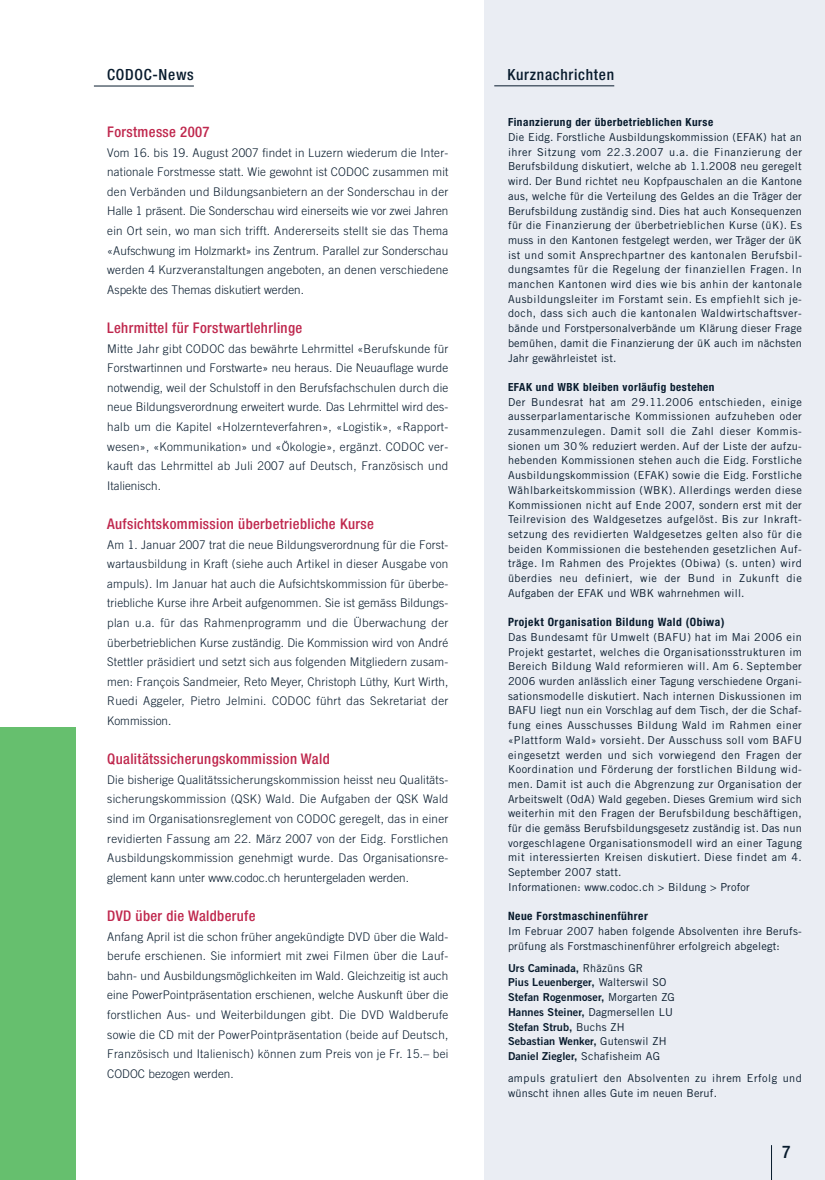
<style>
.page{position:relative;width:825px;height:1180px;background:#fff}
.page>*{position:absolute;margin:0;border:0;box-sizing:border-box;transform-origin:0 0}
.t1{font:500 condensed 17.5px "Helvetica Neue";color:#081b2d}
.t2{font:500 condensed 15.4px "Helvetica Neue";letter-spacing:.05em;color:#081b2d}
.t3{font:500 condensed 14.7px "Helvetica Neue";letter-spacing:.025em;color:#bf274d}
.t4{font:300 11.9px/19.6px "Trade Gothic";letter-spacing:.015em;color:#081b2d;text-align:justify}
.t5{font:700 condensed 11.55px "Helvetica Neue";letter-spacing:.05em;color:#081b2d}
.t6{font:700 condensed 11.2px "Helvetica Neue";letter-spacing:.05em;color:#081b2d}
.t7{font:10.85px/14.7px "Trade Gothic";letter-spacing:.035em;color:#081b2d}
.t8{font:10.85px/14.7px "Trade Gothic Bold Two";letter-spacing:.005em;color:#081b2d}
.s1{font-family:"Trade Gothic"}
</style>
<div class="page">
<div style="left:484px;top:1px;width:340px;height:1179px;background:#eaedf3"></div>
<hr style="left:94px;top:86px;width:100px;height:1px;background:#081b2d">
<hr style="left:770px;top:1145px;width:1px;height:35px;background:#081b2d">
<hr style="left:494px;top:85px;width:120px;height:1px;background:#081b2d">
<div style="left:0;top:727px;width:76px;height:453px;background:#66bf6e"></div>
<h2 class="t2" style="left:107px;top:69px;width:88px">CODOC-News</h2>
<h3 class="t3" style="left:107px;top:126px;width:104px">Forstmesse 2007</h3>
<p class="t4" style="left:107px;top:144px;width:342px">Vom 16. bis 19. August 2007 findet in Luzern wiederum die Inter&shy;nationale Forstmesse statt. Wie gewohnt ist CODOC zusammen mit den Verbänden und Bildungsanbietern an der Sonderschau in der Halle 1 präsent. Die Sonderschau wird einerseits wie vor zwei Jahren ein Ort sein, wo man sich trifft. Andererseits stellt sie das Thema «Aufschwung im Holzmarkt» ins Zentrum. Parallel zur Sonderschau werden 4 Kurzveranstaltungen angeboten, an denen verschiedene Aspekte des Themas diskutiert werden.</p>
<h3 class="t3" style="left:107px;top:322px;width:196px">Lehrmittel für Forstwartlehrlinge</h3>
<p class="t4" style="left:107px;top:340px;width:342px">Mitte Jahr gibt CODOC das bewährte Lehrmittel «Berufskunde für Forstwartinnen und Forstwarte» neu heraus. Die Neuauflage wurde notwendig, weil der Schulstoff in den Berufsfachschulen durch die neue Bildungsverordnung erweitert wurde. Das Lehrmittel wird des&shy;halb um die Kapitel «Holzernteverfahren», «Logistik», «Rapport&shy;wesen», «Kommunikation» und «Ökologie», ergänzt. CODOC ver&shy;kauft das Lehrmittel ab Juli 2007 auf Deutsch, Französisch und Italienisch.</p>
<h3 class="t3" style="left:107px;top:518px;width:268px">Aufsichtskommission überbetriebliche Kurse</h3>
<p class="t4" style="left:107px;top:536px;width:342px">Am 1. Januar 2007 trat die neue Bildungsverordnung für die Forst&shy;wartausbildung in Kraft (siehe auch Artikel in dieser Ausgabe von ampuls). Im Januar hat auch die Aufsichtskommission für überbe&shy;triebliche Kurse ihre Arbeit aufgenommen. Sie ist gemäss Bildungs&shy;plan u.a. für das Rahmenprogramm und die Überwachung der überbetrieblichen Kurse zuständig. Die Kommission wird von André Stettler präsidiert und setzt sich aus folgenden Mitgliedern zusam&shy;men: François Sandmeier, Reto Meyer, Christoph Lüthy, Kurt Wirth, Ruedi Aggeler, Pietro Jelmini. CODOC führt das Sekretariat der Kommission.</p>
<h3 class="t3" style="left:107px;top:754px;width:224px">Qualitätssicherungskommission Wald</h3>
<p class="t4" style="left:107px;top:771px;width:342px">Die bisherige Qualitätssicherungskommission heisst neu Qualitäts&shy;sicherungskommission (QSK) Wald. Die Aufgaben der QSK Wald sind im Organisationsreglement von CODOC geregelt, das in einer revidierten Fassung am 22. März 2007 von der Eidg. Forstlichen Ausbildungskommission genehmigt wurde. Das Organisationsre&shy;glement kann unter www.codoc.ch heruntergeladen werden.</p>
<h3 class="t3" style="left:107px;top:910px;width:150px">DVD über die Waldberufe</h3>
<p class="t4" style="left:107px;top:928px;width:342px">Anfang April ist die schon früher angekündigte DVD über die Wald&shy;berufe erschienen. Sie informiert mit zwei Filmen über die Lauf&shy;bahn- und Ausbildungsmöglichkeiten im Wald. Gleichzeitig ist auch eine PowerPointpräsentation erschienen, welche Auskunft über die forstlichen Aus- und Weiterbildungen gibt. Die DVD Waldberufe sowie die CD mit der PowerPointpräsentation (beide auf Deutsch, Französisch und Italienisch) können zum Preis von je Fr. 15.– bei CODOC bezogen werden.</p>
<h2 class="t2" style="left:507px;top:69px;width:108px">Kurznachrichten</h2>
<p class="t6" style="left:508px;top:118px;width:207px">Finanzierung der überbetrieblichen Kurse</p>
<p class="t7" style="left:508px;top:131px;width:295px;text-align:justify">Die Eidg. Forstliche Ausbildungskommission (EFAK) hat an ihrer Sitzung vom 22.3.2007 u.a. die Finanzierung der Berufsbildung diskutiert, welche ab 1.1.2008 neu geregelt wird. Der Bund richtet neu Kopfpauschalen an die Kantone aus, welche für die Verteilung des Geldes an die Träger der Berufsbildung zuständig sind. Dies hat auch Konsequenzen für die Finanzierung der überbetrieblichen Kurse (üK). Es muss in den Kantonen festgelegt werden, wer Träger der üK ist und somit Ansprechpartner des kantonalen Berufsbil&shy;dungsamtes für die Regelung der finanziellen Fragen. In manchen Kantonen wird dies wie bis anhin der kantonale Ausbildungsleiter im Forstamt sein. Es empfiehlt sich je&shy;doch, dass sich auch die kantonalen Waldwirtschaftsver&shy;bände und Forstpersonalverbände um Klärung dieser Frage bemühen, damit die Finanzierung der üK auch im nächsten Jahr gewährleistet ist.</p>
<p class="t6" style="left:508px;top:383px;width:208px">EFAK und WBK bleiben vorläufig bestehen</p>
<p class="t7" style="left:508px;top:395px;width:295px;text-align:justify">Der Bundesrat hat am 29.11.2006 entschieden, einige ausserparlamentarische Kommissionen aufzuheben oder zusammenzulegen. Damit soll die Zahl dieser Kommis&shy;sionen um 30% reduziert werden. Auf der Liste der aufzu&shy;hebenden Kommissionen stehen auch die Eidg. Forstliche Ausbildungskommission (EFAK) sowie die Eidg. Forstliche Wählbarkeitskommission (WBK). Allerdings werden diese Kommissionen nicht auf Ende 2007, sondern erst mit der Teilrevision des Waldgesetzes aufgelöst. Bis zur Inkraft&shy;setzung des revidierten Waldgesetzes gelten also für die beiden Kommissionen die bestehenden gesetzlichen Auf&shy;träge. Im Rahmen des Projektes (Obiwa) (s. unten) wird überdies neu definiert, wie der Bund in Zukunft die Aufgaben der EFAK und WBK wahrnehmen will.</p>
<p class="t5" style="left:508px;top:618px;width:218px">Projekt Organisation Bildung Wald (Obiwa)</p>
<p class="t7" style="left:508px;top:631px;width:295px">Das Bundesamt für Umwelt (BAFU) hat im Mai 2006 ein Projekt gestartet, welches die Organisationsstrukturen im Bereich Bildung Wald reformieren will. Am 6. September 2006 wurden anlässlich einer Tagung verschiedene Organi&shy;sationsmodelle diskutiert. Nach internen Diskussionen im BAFU liegt nun ein Vorschlag auf dem Tisch, der die Schaf&shy;fung eines Ausschusses Bildung Wald im Rahmen einer «Plattform Wald» vorsieht. Der Ausschuss soll vom BAFU eingesetzt werden und sich vorwiegend den Fragen der Koordination und Förderung der forstlichen Bildung wid&shy;men. Damit ist auch die Abgrenzung zur Organisation der Arbeitswelt (OdA) Wald gegeben. Dieses Gremium wird sich weiterhin mit den Fragen der Berufsbildung beschäftigen, für die gemäss Berufsbildungsgesetz zuständig ist. Das nun vorgeschlagene Organisationsmodell wird an einer Tagung mit interessierten Kreisen diskutiert. Diese findet am 4.<br>September 2007 statt.<br>Informationen: www.codoc.ch &gt; Bildung &gt; Profor</p>
<p class="t5" style="left:508px;top:912px;width:141px">Neue Forstmaschinenführer</p>
<p class="t7" style="left:508px;top:925px;width:295px">Im Februar 2007 haben folgende Absolventen ihre Berufs&shy;prüfung als Forstmaschinenführer erfolgreich abgelegt:</p>
<p class="t8" style="left:508px;top:961px;width:168px">Urs Caminada, <span class="s1">Rhäzüns GR<br></span>Pius Leuenberger, <span class="s1">Walterswil SO<br></span>Stefan Rogenmoser, <span class="s1">Morgarten ZG<br></span>Hannes Steiner, <span class="s1">Dagmersellen LU<br></span>Stefan Strub, <span class="s1">Buchs ZH<br></span>Sebastian Wenker, <span class="s1">Gutenswil ZH<br></span>Daniel Ziegler, <span class="s1">Schafisheim AG</span></p>
<p class="t7" style="left:508px;top:1072px;width:295px">ampuls gratuliert den Absolventen zu ihrem Erfolg und wünscht ihnen alles Gute im neuen Beruf.</p>
<h1 class="t1" style="left:781px;top:1145px;width:10px">7</h1>
</div>
